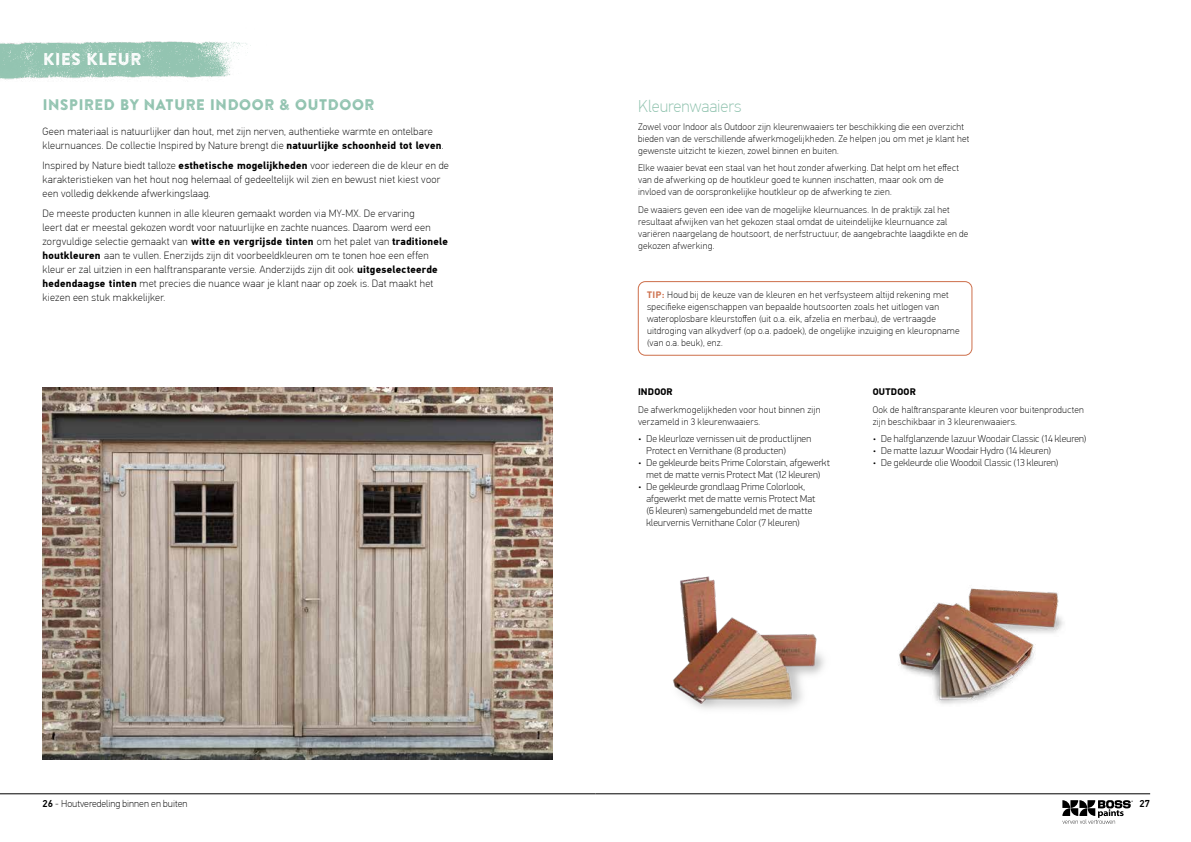
<style>
.page{position:relative;width:1191px;height:842px;background:#fff}
.page>*{position:absolute;margin:0;border:0;box-sizing:border-box;transform-origin:0 0}
.t1{font:100 17px "PF Din Text Pro";color:#8fc2ae}
.t2{font:17px "Brandon Printed Two";color:#fff}
.t3{font:15.3px "Brandon Printed Two";color:#8fc2ae}
.t4{font:100 10.5px/14px "PF Din Text Pro";letter-spacing:.02em;color:#000}
.t5{font:100 10px/12px "PFDIN Display Pro";letter-spacing:.01em;color:#000}
.t6{font:100 10px "PF Din Text Pro";color:#000}
.t7{font:500 10px "PF Din Text Pro";color:#000}
.t8{font:100 9.5px/12px "PF Din Text Pro";letter-spacing:.025em;color:#000}
.t9{font:700 9.5px "PF Din Text Pro";letter-spacing:.025em;color:#000}
.s1{font-weight:700}
.s2{font-family:"PFDIN Display Pro";font-weight:700;color:#cd6f4b}
.s3{font-weight:500}
</style>
<div class="page">
<hr style="left:0;top:793px;width:595px;height:1px;background:#000">
<hr style="left:595px;top:793px;width:555px;height:1px;background:#000">
<svg style="left:1062px;top:800px;width:70px;height:24px"></svg>
<img style="left:0;top:41px;width:251px;height:39px">
<img style="left:898px;top:588px;width:165px;height:116px">
<img style="left:672px;top:576px;width:152px;height:133px">
<img style="left:43px;top:388px;width:510px;height:372px">
<div style="left:638px;top:281px;width:334px;height:74px;border:1px solid #cd6f4b;border-radius:7px"></div>
<h1 class="t2" style="left:43px;top:49px;width:100px">KIES KLEUR</h1>
<h2 class="t3" style="left:43px;top:95px;width:334px">INSPIRED BY NATURE INDOOR &amp; OUTDOOR</h2>
<p class="t4" style="left:43px;top:125px;width:402px">Geen materiaal is natuurlijker dan hout, met zijn nerven, authentieke warmte en ontelbare kleurnuances. De collectie Inspired by Nature brengt die <span class="s1">natuurlijke schoonheid tot leven</span>.</p>
<p class="t4" style="left:43px;top:158px;width:408px">Inspired by Nature biedt talloze <span class="s1">esthetische mogelijkheden</span> voor iedereen die de kleur en de karakteristieken van het hout nog helemaal of gedeeltelijk wil zien en bewust niet kiest voor een volledig dekkende afwerkingslaag.</p>
<p class="t4" style="left:43px;top:206px;width:407px">De meeste producten kunnen in alle kleuren gemaakt worden via MY-MX. De ervaring<br>leert dat er meestal gekozen wordt voor natuurlijke en zachte nuances. Daarom werd een zorgvuldige selectie gemaakt van <span class="s1">witte en vergrijsde tinten</span> om het palet van <span class="s1">traditionele houtkleuren</span> aan te vullen. Enerzijds zijn dit voorbeeldkleuren om te tonen hoe een effen kleur er zal uitzien in een halftransparante versie. Anderzijds zijn dit ook <span class="s1">uitgeselecteerde hedendaagse tinten</span> met precies die nuance waar je klant naar op zoek is. Dat maakt het kiezen een stuk makkelijker.</p>
<h1 class="t1" style="left:638px;top:96px;width:105px">Kleurenwaaiers</h1>
<p class="t8" style="left:638px;top:121px;width:333px">Zowel voor Indoor als Outdoor zijn kleurenwaaiers ter beschikking die een overzicht bieden van de verschillende afwerkmogelijkheden. Ze helpen jou om met je klant het gewenste uitzicht te kiezen, zowel binnen en buiten.</p>
<p class="t8" style="left:638px;top:162px;width:322px">Elke waaier bevat een staal van het hout zonder afwerking. Dat helpt om het effect van de afwerking op de houtkleur goed te kunnen inschatten, maar ook om de invloed van de oorspronkelijke houtkleur op de afwerking te zien.</p>
<p class="t8" style="left:638px;top:204px;width:332px">De waaiers geven een idee van de mogelijke kleurnuances. In de praktijk zal het resultaat afwijken van het gekozen staal omdat de uiteindelijke kleurnuance zal variëren naargelang de houtsoort, de nerfstructuur, de aangebrachte laagdikte en de gekozen afwerking.</p>
<p class="t8" style="left:647px;top:289px;width:314px"><span class="s2">TIP:</span> Houd bij de keuze van de kleuren en het verfsysteem altijd rekening met specifieke eigenschappen van bepaalde houtsoorten zoals het uitlogen van wateroplosbare kleurstoffen (uit o.a. eik, afzelia en merbau), de vertraagde uitdroging van alkydverf (op o.a. padoek), de ongelijke inzuiging en kleuropname (van o.a. beuk), enz.</p>
<p class="t9" style="left:638px;top:386px;width:36px">INDOOR</p>
<p class="t8" style="left:638px;top:403px;width:184px">De afwerkmogelijkheden voor hout binnen zijn verzameld in 3 kleurenwaaiers.</p>
<p class="t5" style="left:646px;top:433px;width:166px;text-indent:-8px">• De kleurloze vernissen uit de productlijnen<br>Protect en Vernithane (8 producten)</p>
<p class="t5" style="left:638px;top:457px;width:193px;text-align:center">• De gekleurde beits Prime Colorstain, afgewerkt met de matte vernis Protect Mat (12 kleuren)</p>
<p class="t5" style="left:646px;top:481px;width:170px;text-indent:-8px">• De gekleurde grondlaag Prime Colorlook, afgewerkt met de matte vernis Protect Mat (6 kleuren) samengebundeld met de matte kleurvernis Vernithane Color (7 kleuren)</p>
<p class="t9" style="left:872px;top:386px;width:45px">OUTDOOR</p>
<p class="t8" style="left:872px;top:403px;width:213px">Ook de halftransparante kleuren voor buitenproducten zijn beschikbaar in 3 kleurenwaaiers.</p>
<p class="t5" style="left:872px;top:433px;width:215px">• De halfglanzende lazuur Woodair Classic (14 kleuren)</p>
<p class="t5" style="left:872px;top:445px;width:180px">• De matte lazuur Woodair Hydro (14 kleuren)</p>
<p class="t5" style="left:872px;top:457px;width:187px">• De gekleurde olie Woodoil Classic (13 kleuren)</p>
<p class="t6" style="left:43px;top:798px;width:146px"><span class="s3">26</span> - Houtveredeling binnen en buiten</p>
<p class="t7" style="left:1139px;top:798px;width:12px">27</p>
</div>
